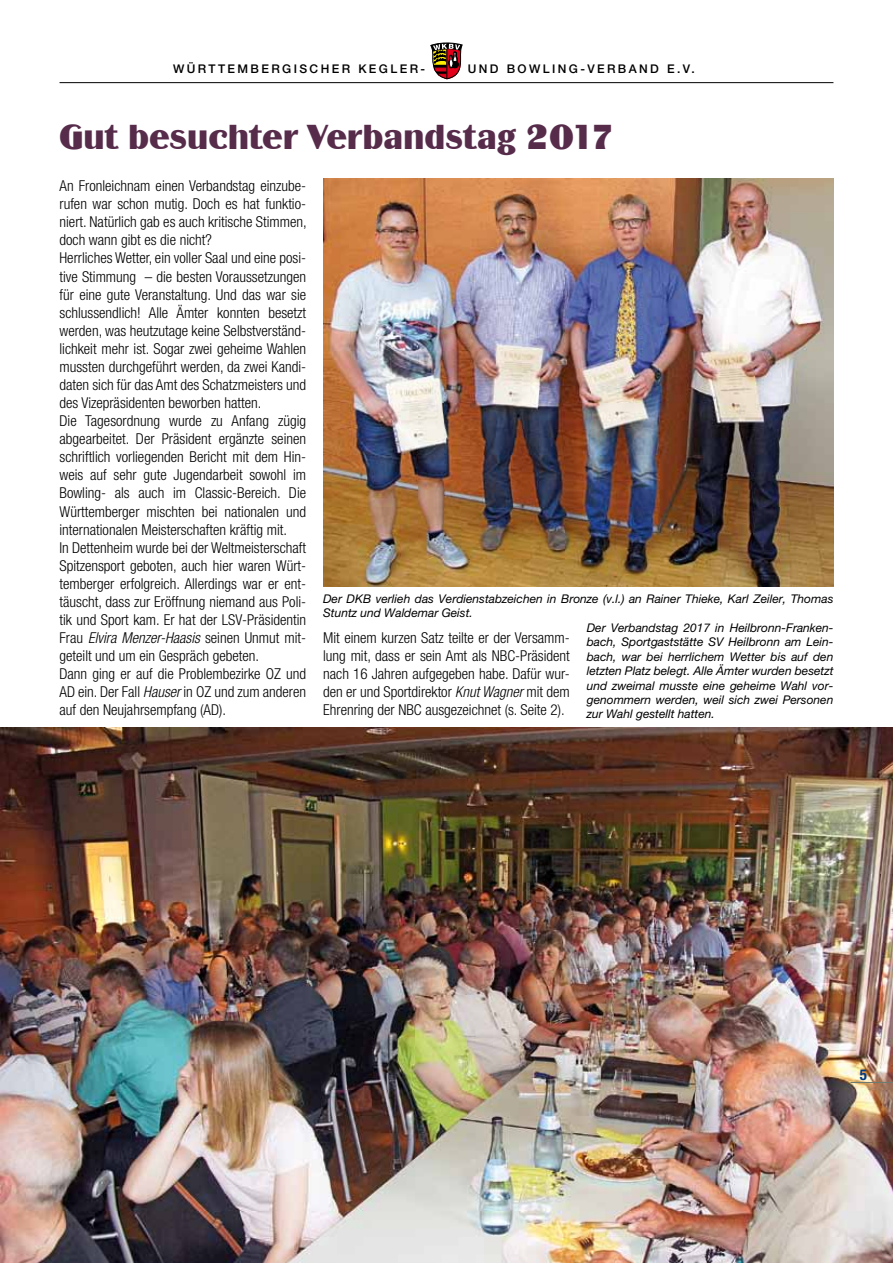
<style>
.page{position:relative;width:893px;height:1263px;background:#fff}
.page>*{position:absolute;margin:0;border:0;box-sizing:border-box;transform-origin:0 0}
.t1{font:36px "Binner D";color:#572c4b}
.t2{font:300 condensed 15px/18.1px "Helvetica Neue LT Pro";color:#000}
.t3{font:700 condensed 15px "Helvetica Neue LT Pro";color:#003882}
.t4{font:italic 12px "Helvetica Neue LT Pro";color:#000}
.t5{font:500 12px "Helvetica Neue LT Pro";letter-spacing:.2em;color:#000}
.s1{font-style:italic}
</style>
<div class="page">
<hr style="left:60px;top:82px;width:773px;height:1px;background:#000">
<svg style="left:430px;top:43px;width:33px;height:36px"></svg>
<img style="left:0;top:727px;width:893px;height:536px">
<img style="left:323px;top:179px;width:511px;height:408px">
<hr style="left:850px;top:1082px;width:43px;height:1px;background:#6e7c70">
<p class="t5" style="left:173px;top:62px;width:254px">WÜRTTEMBERGISCHER KEGLER-</p>
<p class="t5" style="left:468px;top:62px;width:228px">UND BOWLING-VERBAND E.V.</p>
<h1 class="t1" style="left:60px;top:117px;width:557px">Gut besuchter Verbandstag 2017</h1>
<p class="t2" style="left:60px;top:177px;width:249px">An Fronleichnam einen Verbandstag einzube&shy;rufen war schon mutig. Doch es hat funktio&shy;niert. Natürlich gab es auch kritische Stimmen, doch wann gibt es die nicht?<br>Herrliches Wetter, ein voller Saal und eine posi&shy;tive Stimmung – die besten Voraussetzungen für eine gute Veranstaltung. Und das war sie schlussendlich! Alle Ämter konnten besetzt werden, was heutzutage keine Selbstverständ&shy;lichkeit mehr ist. Sogar zwei geheime Wahlen mussten durchgeführt werden, da zwei Kandi&shy;daten sich für das Amt des Schatzmeisters und des Vizepräsidenten beworben hatten.<br>Die Tagesordnung wurde zu Anfang zügig abgearbeitet. Der Präsident ergänzte seinen schriftlich vorliegenden Bericht mit dem Hin&shy;weis auf sehr gute Jugendarbeit sowohl im Bowling- als auch im Classic-Bereich. Die Württemberger mischten bei nationalen und internationalen Meisterschaften kräftig mit.<br>In Dettenheim wurde bei der Weltmeisterschaft Spitzensport geboten, auch hier waren Würt&shy;temberger erfolgreich. Allerdings war er ent&shy;täuscht, dass zur Eröffnung niemand aus Poli&shy;tik und Sport kam. Er hat der LSV-Präsidentin Frau <span class="s1">Elvira Menzer-Haasis</span> seinen Unmut mit&shy;geteilt und um ein Gespräch gebeten.<br>Dann ging er auf die Problembezirke OZ und AD ein. Der Fall <span class="s1">Hauser</span> in OZ und zum anderen auf den Neujahrsempfang (AD).</p>
<p class="t4" style="left:323px;top:591px;width:512px">Der DKB verlieh das Verdienstabzeichen in Bronze (v.l.) an Rainer Thieke, Karl Zeiler, Thomas</p>
<p class="t4" style="left:323px;top:606px;width:151px">Stuntz und Waldemar Geist.</p>
<p class="t4" style="left:587px;top:620px;width:248px">Der Verbandstag 2017 in Heilbronn-Franken-</p>
<p class="t4" style="left:587px;top:635px;width:248px">bach, Sportgaststätte SV Heilbronn am Lein-</p>
<p class="t4" style="left:587px;top:649px;width:248px">bach, war bei herrlichem Wetter bis auf den</p>
<p class="t4" style="left:587px;top:664px;width:248px">letzten Platz belegt. Alle Ämter wurden besetzt</p>
<p class="t4" style="left:587px;top:678px;width:248px">und zweimal musste eine geheime Wahl vor-</p>
<p class="t4" style="left:587px;top:692px;width:248px">genommern werden, weil sich zwei Personen</p>
<p class="t4" style="left:587px;top:707px;width:130px">zur Wahl gestellt hatten.</p>
<p class="t2" style="left:323px;top:629px;width:248px;text-align:justify">Mit einem kurzen Satz teilte er der Versamm&shy;lung mit, dass er sein Amt als NBC-Präsident nach 16 Jahren aufgegeben habe. Dafür wur&shy;den er und Sportdirektor <span class="s1">Knut Wagner</span> mit dem Ehrenring der NBC ausgezeichnet (s. Seite 2).</p>
<p class="t3" style="left:860px;top:1066px;width:9px">5</p>
</div>
